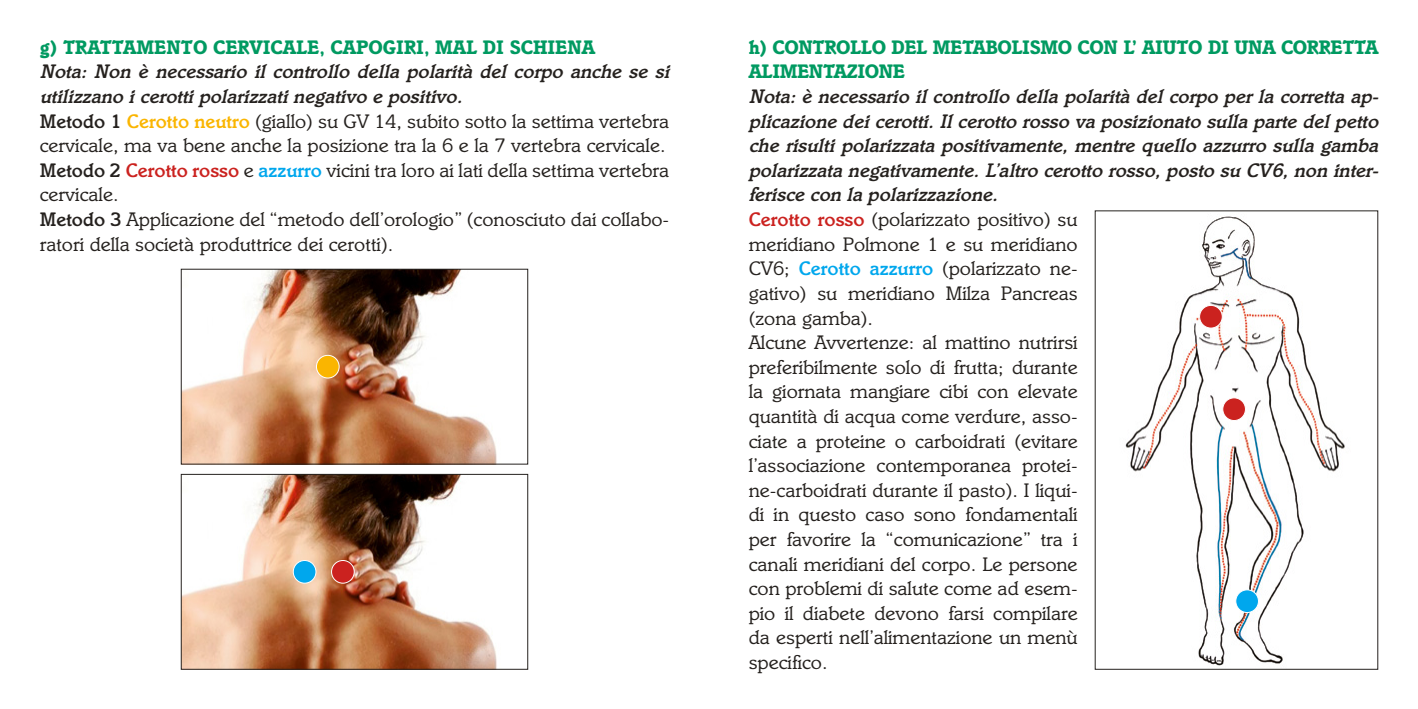
<style>
.page{position:relative;width:1418px;height:709px;background:#fff}
.page>*{position:absolute;margin:0;border:0;box-sizing:border-box;transform-origin:0 0}
.t1{font:20px/24.6px "Italia Std";color:#25211e}
.t2{font:700 20px/24.6px "Italia Std";letter-spacing:-.02em;color:#009a61}
.t3{font:700 20px "Italia Std";color:#009a61}
.s1{font-weight:500;font-style:italic}
.s2{font-weight:500}
.s3{font-weight:500;color:#fab500}
.s4{font-weight:500;color:#cb221f}
.s5{font-weight:500;color:#00a7ed}
</style>
<div class="page">
<img style="left:183px;top:271px;width:314px;height:191px">
<div style="left:181px;top:269px;width:347px;height:195px;border:1px solid #25211e"></div>
<img style="left:183px;top:476px;width:314px;height:191px">
<div style="left:181px;top:474px;width:347px;height:195px;border:1px solid #25211e"></div>
<img style="left:1125px;top:216px;width:220px;height:450px">
<div style="left:316px;top:355px;width:23px;height:23px;background:#fab500;border-radius:50%"></div>
<div style="left:316px;top:355px;width:23px;height:23px;border:1px solid #fff;border-radius:50%"></div>
<div style="left:331px;top:560px;width:23px;height:23px;background:#cb221f;border-radius:50%"></div>
<div style="left:331px;top:560px;width:23px;height:23px;border:1px solid #fff;border-radius:50%"></div>
<div style="left:293px;top:560px;width:23px;height:23px;background:#00a7ed;border-radius:50%"></div>
<div style="left:293px;top:560px;width:23px;height:23px;border:1px solid #fff;border-radius:50%"></div>
<div style="left:1199px;top:305px;width:23px;height:23px;background:#cb221f;border-radius:50%"></div>
<div style="left:1199px;top:305px;width:23px;height:23px;border:1px solid #fff;border-radius:50%"></div>
<div style="left:1222px;top:398px;width:23px;height:22px;background:#cb221f;border-radius:50%"></div>
<div style="left:1222px;top:397px;width:23px;height:24px;border:1px solid #fff;border-radius:50%"></div>
<div style="left:1235px;top:590px;width:23px;height:22px;background:#00a7ed;border-radius:50%"></div>
<div style="left:1235px;top:589px;width:23px;height:24px;border:1px solid #fff;border-radius:50%"></div>
<p class="t3" style="left:40px;top:35px;width:557px">g) TRATTAMENTO CERVICALE, CAPOGIRI, MAL DI SCHIENA</p>
<p class="t1" style="left:40px;top:59px;width:636px"><span class="s1">Nota: Non è necessario il controllo della polarità del corpo anche se si utilizzano icerottipolarizzatinegativo e positivo.<br></span><span class="s2">Metodo 1</span> <span class="s3">Cerotto neutro</span> (giallo) su GV 14, subito sotto la settima vertebra cervicale, ma va bene anche la posizione tra la 6 e la 7 vertebra cervicale.<br><span class="s2">Metodo 2</span> <span class="s4">Cerotto rosso</span> e <span class="s5">azzurro</span> vicini tra loro ai lati della settima vertebra cervicale.<br><span class="s2">Metodo 3</span> Applicazione del “metodo dell’orologio” (conosciuto dai collabo&shy;ratori della società produttrice dei cerotti).</p>
<p class="t2" style="left:748px;top:34px;width:631px">h) CONTROLLO DEL METABOLISMO CON L’ AIUTO DI UNA CORRETTA<br>ALIMENTAZIONE</p>
<p class="t1" style="left:748px;top:84px;width:636px"><span class="s1">Nota: è necessario il controllo della polarità del corpo per la corretta ap&shy;plicazione deicerotti.Ilcerotto rosso va posizionato sulla parte delpetto che risulti polarizzata positivamente, mentre quello azzurro sulla gamba polarizzata negativamente.L’altro cerotto rosso,posto su CV6,non inter&shy;ferisce con la polarizzazione.<br></span><span class="s4">Cerotto rosso</span> (polarizzato positivo) su<br>meridiano Polmone 1 e su meridiano<br>CV6; <span class="s5">Cerotto azzurro</span> (polarizzato ne-<br>gativo) su meridiano Milza Pancreas<br>(zona gamba).<br>Alcune Avvertenze: al mattino nutrirsi<br>preferibilmente solo di frutta; durante<br>la giornata mangiare cibi con elevate<br>quantità di acqua come verdure, asso-<br>ciate a proteine o carboidrati (evitare<br>l’associazione contemporanea protei-<br>ne-carboidrati durante il pasto). I liqui-<br>di in questo caso sono fondamentali<br>per favorire la “comunicazione” tra i<br>canali meridiani del corpo. Le persone<br>con problemi di salute come ad esem-<br>pio il diabete devono farsi compilare<br>da esperti nell’alimentazione un menù<br>specifico.</p>
</div>
